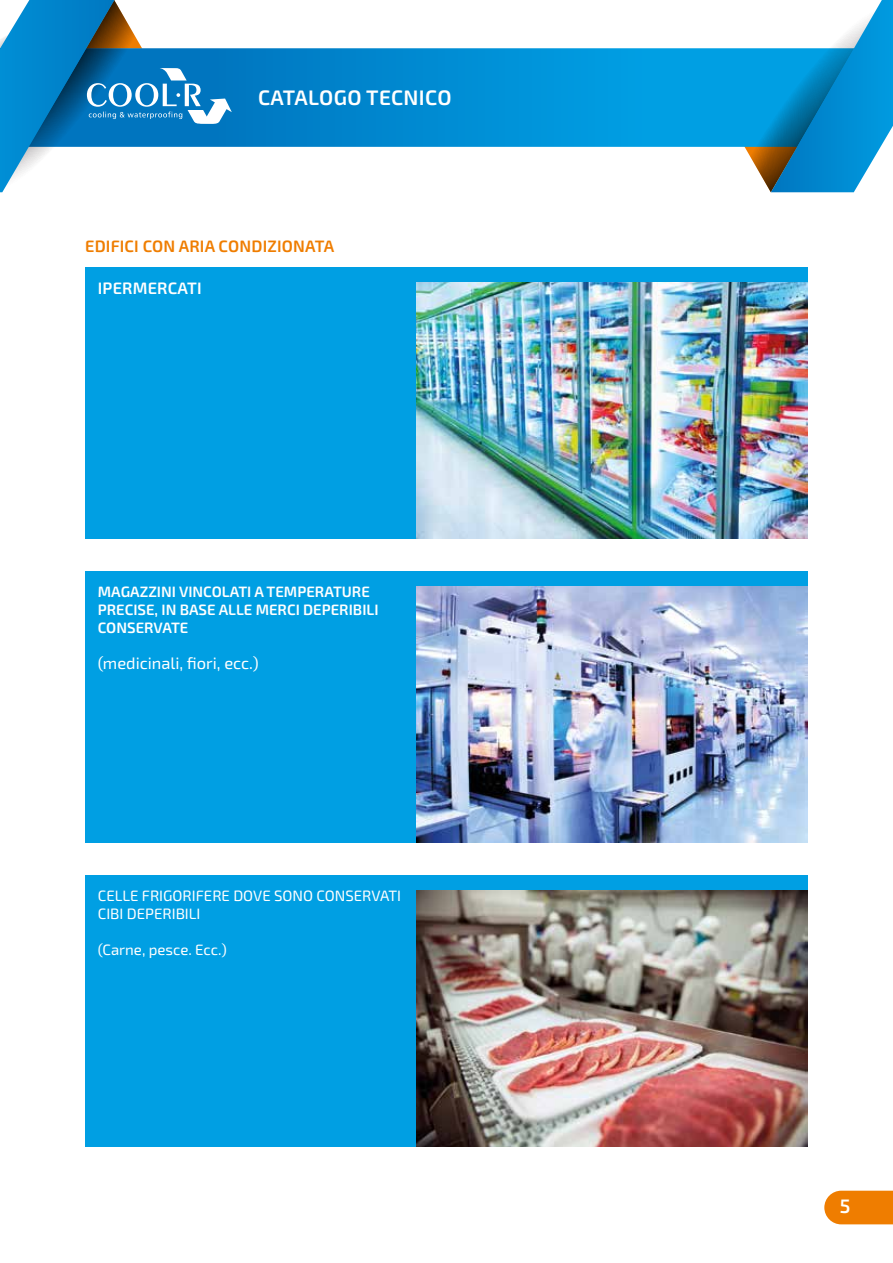
<style>
.page{position:relative;width:893px;height:1263px;background:#fff}
.page>*{position:absolute;margin:0;border:0;box-sizing:border-box;transform-origin:0 0}
.t1{font:600 21px "Exo 2.0";letter-spacing:.015em;color:#fff}
.t2{font:600 19.5px "Exo 2.0";color:#fff}
.t3{font:600 16.5px "Exo 2.0";letter-spacing:.01em;color:#ef7d00}
.t4{font:16.5px "Exo 2.0";color:#fff}
.t5{font:600 16.5px "Exo 2.0";letter-spacing:.01em;color:#fff}
.t6{font:600 15px/18px "Exo 2.0";color:#fff}
.t7{font:15px/18px "Exo 2.0";color:#fff}
</style>
<div class="page">
<div style="left:824px;top:1191px;width:69px;height:33px;background:#ef7d00"></div>
<div style="left:85px;top:875px;width:723px;height:271px;background:#009fe3"></div>
<div style="left:85px;top:572px;width:723px;height:271px;background:#009fe3"></div>
<div style="left:85px;top:267px;width:723px;height:272px;background:#009fe3"></div>
<img style="left:417px;top:282px;width:391px;height:257px">
<img style="left:417px;top:586px;width:391px;height:257px">
<img style="left:417px;top:890px;width:391px;height:256px">
<svg style="left:232px;top:48px;width:512px;height:99px;background:#018fd5"></svg>
<svg style="left:744px;top:0;width:149px;height:192px"></svg>
<svg style="left:0;top:0;width:232px;height:192px"></svg>
<h1 class="t1" style="left:258px;top:85px;width:195px">CATALOGO TECNICO</h1>
<p class="t3" style="left:85px;top:236px;width:251px">EDIFICI CON ARIA CONDIZIONATA</p>
<p class="t5" style="left:98px;top:278px;width:105px">IPERMERCATI</p>
<p class="t6" style="left:98px;top:583px;width:282px">MAGAZZINI VINCOLATI A TEMPERATURE<br>PRECISE, IN BASE ALLE MERCI DEPERIBILI<br>CONSERVATE</p>
<p class="t4" style="left:98px;top:653px;width:163px">(medicinali, fiori, ecc.)</p>
<p class="t7" style="left:98px;top:887px;width:305px">CELLE FRIGORIFERE DOVE SONO CONSERVATI<br>CIBI DEPERIBILI</p>
<p class="t7" style="left:98px;top:941px;width:131px">(Carne, pesce. Ecc.)</p>
<h2 class="t2" style="left:840px;top:1195px;width:12px">5</h2>
</div>
